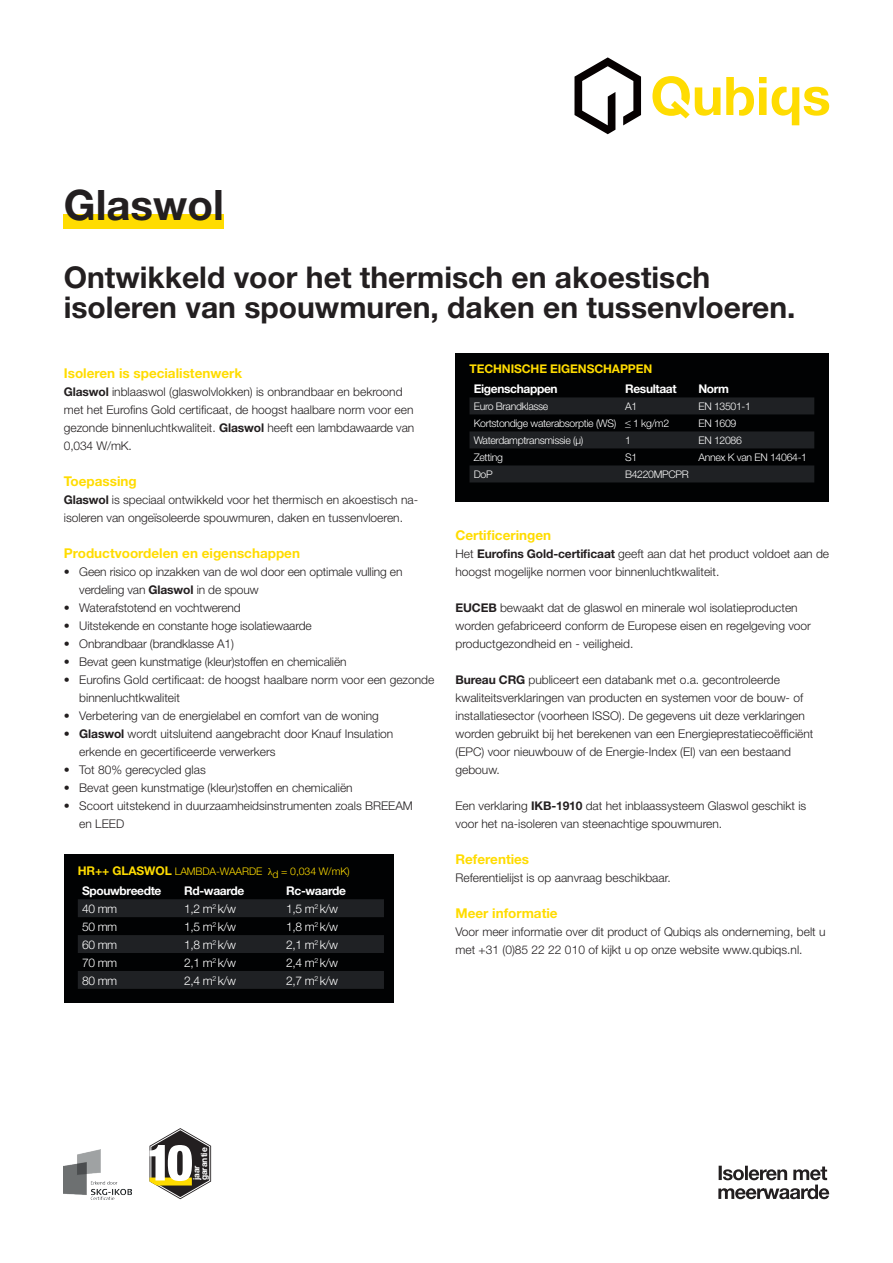
<style>
.page{position:relative;width:893px;height:1263px;background:#fff}
.page>*{position:absolute;margin:0;border:0;box-sizing:border-box;transform-origin:0 0}
.t1{font:700 42px "Helvetica Neue LT";color:#231f20}
.t2{font:700 30px/30px "Helvetica Neue LT";color:#231f20}
.t3{font:700 13.5px "Helvetica Neue LT";color:#ffdc01}
.t4{font:300 12px/18px "Helvetica Neue LT";color:#231f20}
.t5{font:300 12px "Helvetica Neue LT";letter-spacing:-.03em;color:#fff}
.t6{font:700 12px "Helvetica Neue LT";letter-spacing:-.03em;color:#fff}
.t7{font:700 12px "Helvetica Neue LT";letter-spacing:-.01em;color:#ffdc01}
.t8{font:300 10.5px "Helvetica Neue LT";letter-spacing:-.03em;color:#fff}
.t9{font:300 10.5px "Helvetica Neue LT";letter-spacing:-.01em;color:#ffdc01}
.t10{font:700 8.55px/7.5px "Helvetica";color:#fff}
.s1{font-weight:700}
.s2{font-weight:700;font-size:12px}
.s3{font-family:"Baskerville";font-weight:400}
</style>
<div class="page">
<svg style="left:726px;top:77px;width:103px;height:48px"></svg>
<svg style="left:652px;top:76px;width:68px;height:42px"></svg>
<svg style="left:574px;top:57px;width:67px;height:77px"></svg>
<svg style="left:718px;top:1166px;width:111px;height:33px"></svg>
<img style="left:64px;top:1149px;width:67px;height:50px">
<svg style="left:150px;top:1128px;width:61px;height:71px"></svg>
<div style="left:64px;top:214px;width:160px;height:15px;background:#ffdc01"></div>
<div style="left:64px;top:855px;width:329px;height:148px;background:#010203"></div>
<svg style="left:78px;top:899px;width:306px;height:90px"></svg>
<div style="left:455px;top:353px;width:374px;height:148px;background:#010203"></div>
<svg style="left:469px;top:397px;width:345px;height:85px"></svg>
<h1 class="t1" style="left:64px;top:179px;width:162px">Glaswol</h1>
<h2 class="t2" style="left:64px;top:262px;width:733px">Ontwikkeld voor het thermisch en akoestisch isoleren van spouwmuren, daken en tussenvloeren.</h2>
<p class="t3" style="left:64px;top:365px;width:180px">Isoleren is specialistenwerk</p>
<p class="t4" style="left:64px;top:382px;width:352px"><span class="s1">Glaswol</span> inblaaswol (glaswolvlokken) is onbrandbaar en bekroond met het Eurofins Gold certificaat, de hoogst haalbare norm voor een gezonde binnenluchtkwaliteit. <span class="s1">Glaswol</span> heeft een lambdawaarde van 0,034 W/mK.</p>
<p class="t3" style="left:64px;top:473px;width:74px">Toepassing</p>
<p class="t4" style="left:64px;top:490px;width:356px"><span class="s1">Glaswol</span> is speciaal ontwikkeld voor het thermisch en akoestisch na&shy;isoleren van ongeïsoleerde spouwmuren, daken en tussenvloeren.</p>
<p class="t3" style="left:64px;top:545px;width:238px">Productvoordelen en eigenschappen</p>
<p class="t4" style="left:79px;top:562px;width:325px;text-indent:-16px">• Geen risico op inzakken van de wol door een optimale vulling en verdeling van <span class="s1">Glaswol</span> in de spouw</p>
<p class="t4" style="left:64px;top:598px;width:178px">• Waterafstotend en vochtwerend</p>
<p class="t4" style="left:64px;top:616px;width:249px">• Uitstekende en constante hoge isolatiewaarde</p>
<p class="t4" style="left:64px;top:634px;width:172px">• Onbrandbaar (brandklasse A1)</p>
<p class="t4" style="left:64px;top:652px;width:284px">• Bevat geen kunstmatige (kleur)stoffen en chemicaliën</p>
<p class="t4" style="left:79px;top:670px;width:357px;text-indent:-16px">• Eurofins Gold certificaat: de hoogst haalbare norm voor een gezonde binnenluchtkwaliteit</p>
<p class="t4" style="left:64px;top:706px;width:316px">• Verbetering van de energielabel en comfort van de woning</p>
<p class="t4" style="left:79px;top:724px;width:316px;text-indent:-16px">• <span class="s1">Glaswol</span> wordt uitsluitend aangebracht door Knauf Insulation erkende en gecertificeerde verwerkers</p>
<p class="t4" style="left:64px;top:760px;width:144px">• Tot 80% gerecycled glas</p>
<p class="t4" style="left:64px;top:778px;width:290px">• Bevat geen kunstmatige (kleur)stoffen en chemicaliën</p>
<p class="t4" style="left:79px;top:796px;width:335px;text-indent:-16px">• Scoort uitstekend in duurzaamheidsinstrumenten zoals BREEAM en LEED</p>
<p class="t9" style="left:78px;top:865px;width:273px"><span class="s2">HR++ GLASWOL</span> LAMBDA-WAARDE <span class="s3">λ</span>d = 0,034 W/mK)</p>
<p class="t6" style="left:82px;top:883px;width:81px">Spouwbreedte</p>
<p class="t6" style="left:184px;top:883px;width:62px">Rd-waarde</p>
<p class="t6" style="left:286px;top:883px;width:61px">Rc-waarde</p>
<p class="t5" style="left:82px;top:901px;width:37px">40 mm</p>
<p class="t5" style="left:184px;top:901px;width:53px">1,2 m<sup>2</sup> k/w</p>
<p class="t5" style="left:286px;top:901px;width:53px">1,5 m<sup>2</sup> k/w</p>
<p class="t5" style="left:82px;top:919px;width:37px">50 mm</p>
<p class="t5" style="left:184px;top:919px;width:53px">1,5 m<sup>2</sup> k/w</p>
<p class="t5" style="left:286px;top:919px;width:53px">1,8 m<sup>2</sup> k/w</p>
<p class="t5" style="left:82px;top:937px;width:37px">60 mm</p>
<p class="t5" style="left:184px;top:937px;width:53px">1,8 m<sup>2</sup> k/w</p>
<p class="t5" style="left:286px;top:937px;width:53px">2,1 m<sup>2</sup> k/w</p>
<p class="t5" style="left:82px;top:955px;width:37px">70 mm</p>
<p class="t5" style="left:184px;top:955px;width:53px">2,1 m<sup>2</sup> k/w</p>
<p class="t5" style="left:286px;top:955px;width:53px">2,4 m<sup>2</sup> k/w</p>
<p class="t5" style="left:82px;top:973px;width:37px">80 mm</p>
<p class="t5" style="left:184px;top:973px;width:53px">2,4 m<sup>2</sup> k/w</p>
<p class="t5" style="left:286px;top:973px;width:53px">2,7 m<sup>2</sup> k/w</p>
<p class="t7" style="left:469px;top:361px;width:184px">TECHNISCHE EIGENSCHAPPEN</p>
<p class="t6" style="left:474px;top:381px;width:85px">Eigenschappen</p>
<p class="t6" style="left:625px;top:381px;width:53px">Resultaat</p>
<p class="t6" style="left:698px;top:381px;width:32px">Norm</p>
<p class="t8" style="left:474px;top:400px;width:76px">Euro Brandklasse</p>
<p class="t8" style="left:625px;top:400px;width:14px">A1</p>
<p class="t8" style="left:698px;top:400px;width:54px">EN 13501-1</p>
<p class="t8" style="left:474px;top:417px;width:197px">Kortstondige waterabsorptie (WS) ≤ 1 kg/m2</p>
<p class="t8" style="left:698px;top:417px;width:39px">EN 1609</p>
<p class="t8" style="left:474px;top:434px;width:111px">Waterdamptransmissie (μ)</p>
<p class="t8" style="left:625px;top:434px;width:7px">1</p>
<p class="t8" style="left:698px;top:434px;width:45px">EN 12086</p>
<p class="t8" style="left:474px;top:451px;width:31px">Zetting</p>
<p class="t8" style="left:625px;top:451px;width:14px">S1</p>
<p class="t8" style="left:698px;top:451px;width:110px">Annex K van EN 14064-1</p>
<p class="t8" style="left:474px;top:468px;width:21px">DoP</p>
<p class="t8" style="left:625px;top:468px;width:65px">B4220MPCPR</p>
<p class="t3" style="left:455px;top:527px;width:97px">Certificeringen</p>
<p class="t4" style="left:455px;top:544px;width:375px">Het <span class="s1">Eurofins Gold-certificaat</span> geeft aan dat het product voldoet aan de hoogst mogelijke normen voor binnenluchtkwaliteit.</p>
<p class="t4" style="left:455px;top:598px;width:357px"><span class="s1">EUCEB</span> bewaakt dat de glaswol en minerale wol isolatieproducten worden gefabriceerd conform de Europese eisen en regelgeving voor productgezondheid en - veiligheid.</p>
<p class="t4" style="left:455px;top:670px;width:359px"><span class="s1">Bureau CRG</span> publiceert een databank met o.a. gecontroleerde kwaliteitsverklaringen van producten en systemen voor de bouw- of installatiesector (voorheen ISSO). De gegevens uit deze verklaringen worden gebruikt bij het berekenen van een Energieprestatiecoëfficiënt (EPC) voor nieuwbouw of de Energie-Index (EI) van een bestaand gebouw.</p>
<p class="t4" style="left:455px;top:796px;width:352px">Een verklaring <span class="s1">IKB-1910</span> dat het inblaassysteem Glaswol geschikt is voor het na-isoleren van steenachtige spouwmuren.</p>
<p class="t3" style="left:455px;top:851px;width:75px">Referenties</p>
<p class="t4" style="left:455px;top:868px;width:217px">Referentielijst is op aanvraag beschikbaar.</p>
<p class="t3" style="left:455px;top:905px;width:104px">Meer informatie</p>
<p class="t4" style="left:455px;top:922px;width:372px">Voor meer informatie over dit product of Qubiqs als onderneming, belt u met +31 (0)85 22 22 010 of kijkt u op onze website www.qubiqs.nl.</p>
<p class="t10" style="left:193px;top:1180px;width:35px;rotate:-90deg">jaar garantie</p>
</div>
